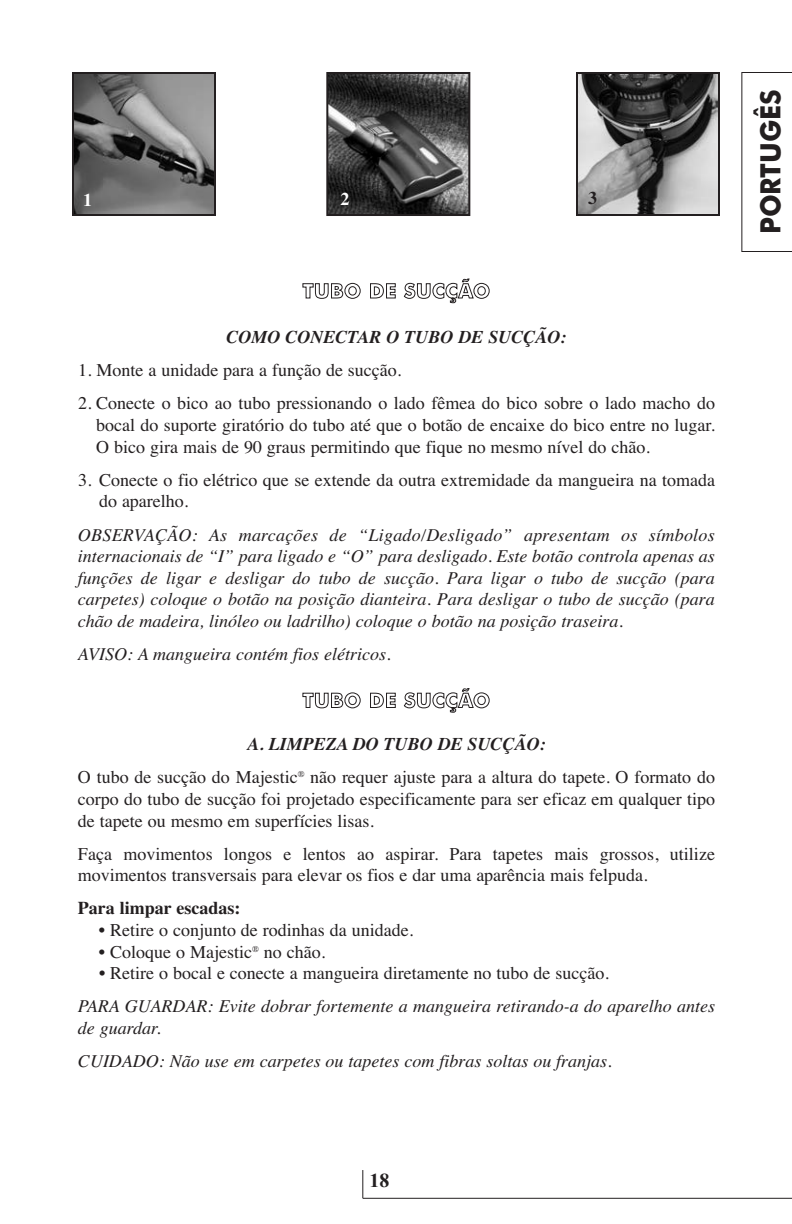
<style>
.page{position:relative;width:792px;height:1224px;background:#fff}
.page>*{position:absolute;margin:0;border:0;box-sizing:border-box;transform-origin:0 0}
.t1{font:700 28px "Futura BT";color:#231f20;scale:.95 1}
.t2{font:700 20px "Times New Roman";color:#231f20}
.t3{font:18px/21.6px "Times";color:#231f20}
.t4{font:italic 18px/21.6px "Times";color:#231f20;text-align:justify}
.t5{font:italic 700 18px "Times";color:#231f20}
.t6{font:700 18px "Times";color:#231f20}
.t7{font:700 18px "Times";color:#fff}
.s1{font-weight:700;font-style:italic}
</style>
<div class="page">
<svg style="left:302px;top:283px;width:59px;height:16px"></svg>
<svg style="left:370px;top:283px;width:26px;height:15px"></svg>
<svg style="left:404px;top:278px;width:86px;height:25px"></svg>
<svg style="left:302px;top:692px;width:59px;height:16px"></svg>
<svg style="left:370px;top:693px;width:26px;height:15px"></svg>
<svg style="left:404px;top:688px;width:86px;height:25px"></svg>
<hr style="left:363px;top:1198px;width:429px;height:1px;background:#231f20">
<svg style="left:362px;top:1170px;width:1px;height:28px"></svg>
<svg style="left:741px;top:72px;width:51px;height:180px"></svg>
<img style="left:75px;top:75px;width:138px;height:138px">
<div style="left:72px;top:72px;width:144px;height:144px;border:2px solid #231f20"></div>
<img style="left:329px;top:75px;width:138px;height:138px">
<div style="left:326px;top:72px;width:144px;height:144px;border:2px solid #231f20"></div>
<img style="left:579px;top:75px;width:138px;height:138px">
<div style="left:576px;top:72px;width:144px;height:144px;border:2px solid #231f20"></div>
<p class="t7" style="left:83px;top:189px;width:10px">1</p>
<p class="t7" style="left:340px;top:188px;width:10px">2</p>
<p class="t6" style="left:588px;top:187px;width:10px">3</p>
<p class="t5" style="left:227px;top:327px;width:341px">COMO CONECTAR O TUBO DE SUCÇÃO:</p>
<p class="t3" style="left:78px;top:359px;width:325px">1. Monte a unidade para a função de sucção.</p>
<p class="t3" style="left:96px;top:392px;width:620px;text-align:justify;text-indent:-18px">2. Conecte o bico ao tubo pressionando o lado fêmea do bico sobre o lado macho do bocal do suporte giratório do tubo até que o botão de encaixe do bico entre no lugar.<br>O bico gira mais de 90 graus permitindo que fique no mesmo nível do chão.</p>
<p class="t3" style="left:99px;top:469px;width:618px;text-indent:-21px">3. Conecte o fio elétrico que se extende da outra extremidade da mangueira na tomada do aparelho.</p>
<p class="t4" style="left:78px;top:524px;width:639px">OBSERVAÇÃO: As marcações de “Ligado/Desligado” apresentam os símbolos internacionais de “I” para ligado e “O” para desligado. Este botão controla apenas as funções de ligar e desligar do tubo de sucção. Para ligar o tubo de sucção (para carpetes) coloque o botão na posição dianteira. Para desligar o tubo de sucção (para chão de madeira, linóleo ou ladrilho) coloque o botão na posição traseira.</p>
<p class="t4" style="left:78px;top:643px;width:314px">AVISO: A mangueira contém fios elétricos.</p>
<p class="t3" style="left:78px;top:727px;width:639px;line-height:33.2px;text-align:center"><span class="s1">A. LIMPEZA DO TUBO DE SUCÇÃO:<br></span>O tubo de sucção do Majestic<sup>®</sup> não requer ajuste para a altura do tapete. O formato do</p>
<p class="t3" style="left:78px;top:788px;width:639px">corpo do tubo de sucção foi projetado especificamente para ser eficaz em qualquer tipo de tapete ou mesmo em superfícies lisas.</p>
<p class="t3" style="left:78px;top:843px;width:639px">Faça movimentos longos e lentos ao aspirar. Para tapetes mais grossos, utilize movimentos transversais para elevar os fios e dar uma aparência mais felpuda.</p>
<p class="t6" style="left:78px;top:898px;width:164px">Para limpar escadas:</p>
<p class="t3" style="left:99px;top:919px;width:316px">• Retire o conjunto de rodinhas da unidade.</p>
<p class="t3" style="left:99px;top:941px;width:228px">• Coloque o Majestic<sup>®</sup> no chão.</p>
<p class="t3" style="left:99px;top:962px;width:511px">• Retire o bocal e conecte a mangueira diretamente no tubo de sucção.</p>
<p class="t4" style="left:78px;top:995px;width:639px">PARA GUARDAR: Evite dobrar fortemente a mangueira retirando-a do aparelho antes de guardar.</p>
<p class="t4" style="left:78px;top:1050px;width:535px">CUIDADO: Não use em carpetes ou tapetes com fibras soltas ou franjas.</p>
<h1 class="t1" style="left:759px;top:234px;width:154px;rotate:-90deg">PORTUGÊS</h1>
<p class="t2" style="left:370px;top:1170px;width:21px">18</p>
</div>
